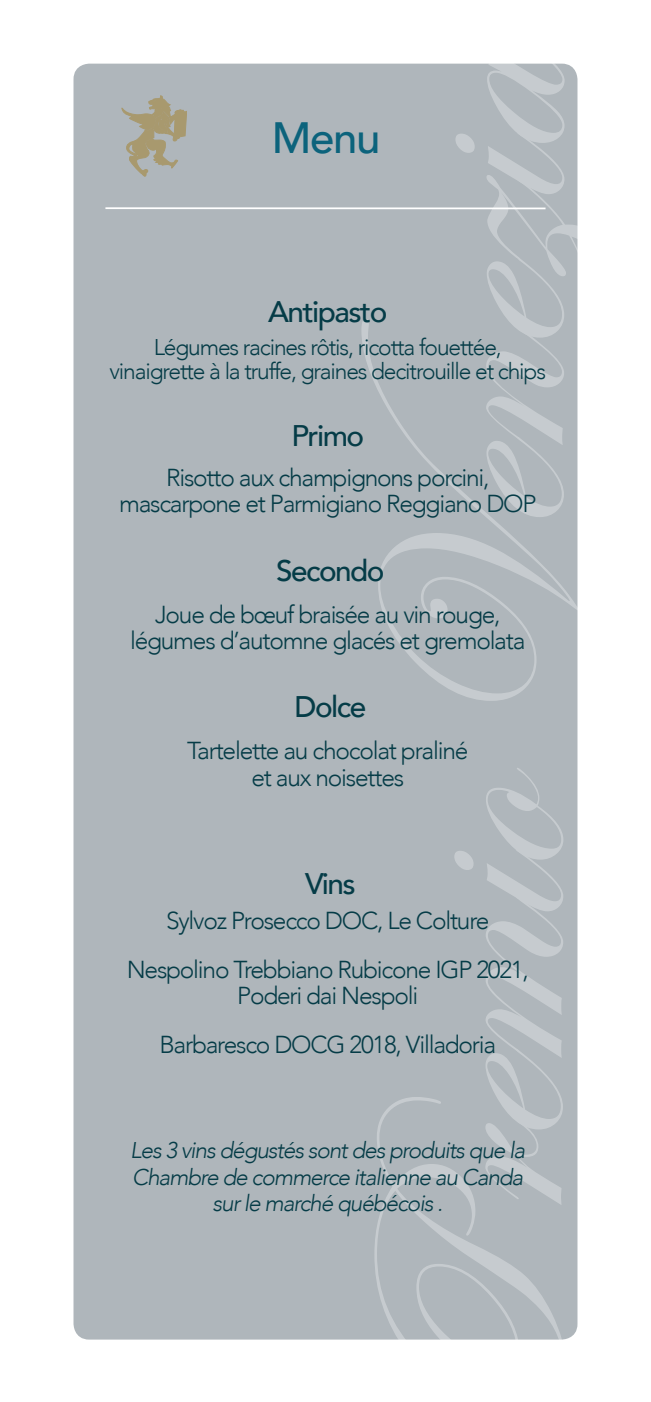
<style>
.page{position:relative;width:651px;height:1402px;background:#fff}
.page>*{position:absolute;margin:0;border:0;box-sizing:border-box;transform-origin:0 0}
.t1{font:500 43.75px "Avenir";color:#0c637c}
.t2{font:500 29.75px "Avenir";letter-spacing:-.05em;color:#053c47}
.t3{font:300 24.5px/26.2px "Avenir";letter-spacing:-.05em;color:#053c47;text-align:center}
.t4{font:italic 300 22.75px/26.2px "Avenir";letter-spacing:-.05em;color:#053c47;text-align:center}
.t5{font:300 22.75px/24.5px "Avenir";letter-spacing:-.05em;color:#053c47;text-align:center}
</style>
<div class="page">
<div style="left:74px;top:64px;width:504px;height:1275px;background:#afb6bb;border-radius:16px"></div>
<svg style="left:374px;top:1097px;width:191px;height:243px"></svg>
<svg style="left:454px;top:768px;width:109px;height:437px"></svg>
<svg style="left:361px;top:319px;width:217px;height:382px"></svg>
<svg style="left:455px;top:63px;width:123px;height:454px"></svg>
<hr style="left:105px;top:207px;width:441px;height:2px;background:#fff">
<svg style="left:122px;top:96px;width:65px;height:80px"></svg>
<h1 class="t1" style="left:272px;top:100px;width:110px">Menu</h1>
<p class="t2" style="left:268px;top:286px;width:121px">Antipasto</p>
<p class="t5" style="left:110px;top:335px;width:438px">Légumes racines rôtis, ricotta fouettée, vinaigrette à la truffe, graines decitrouille et chips</p>
<p class="t2" style="left:291px;top:410px;width:74px">Primo</p>
<p class="t3" style="left:119px;top:465px;width:419px">Risotto aux champignons porcini, mascarpone et Parmigiano Reggiano DOP</p>
<p class="t2" style="left:276px;top:545px;width:110px">Secondo</p>
<p class="t3" style="left:130px;top:601px;width:397px">Joue de bœuf braisée au vin rouge, légumes d’automne glacés et gremolata</p>
<p class="t2" style="left:294px;top:681px;width:73px">Dolce</p>
<p class="t3" style="left:187px;top:738px;width:283px">Tartelette au chocolat praliné et aux noisettes</p>
<p class="t2" style="left:305px;top:858px;width:52px">Vins</p>
<p class="t3" style="left:127px;top:896px;width:404px;line-height:49px">Sylvoz Prosecco DOC, Le Colture<br>Nespolino Trebbiano Rubicone IGP 2021,</p>
<p class="t3" style="left:159px;top:971px;width:338px;line-height:49px">Poderi dai Nespoli<br>Barbaresco DOCG 2018, Villadoria</p>
<p class="t4" style="left:130px;top:1137px;width:396px">Les 3 vins dégustés sont des produits que la<br>Chambre de commerce italienne au Canda sur le marché québécois .</p>
</div>
